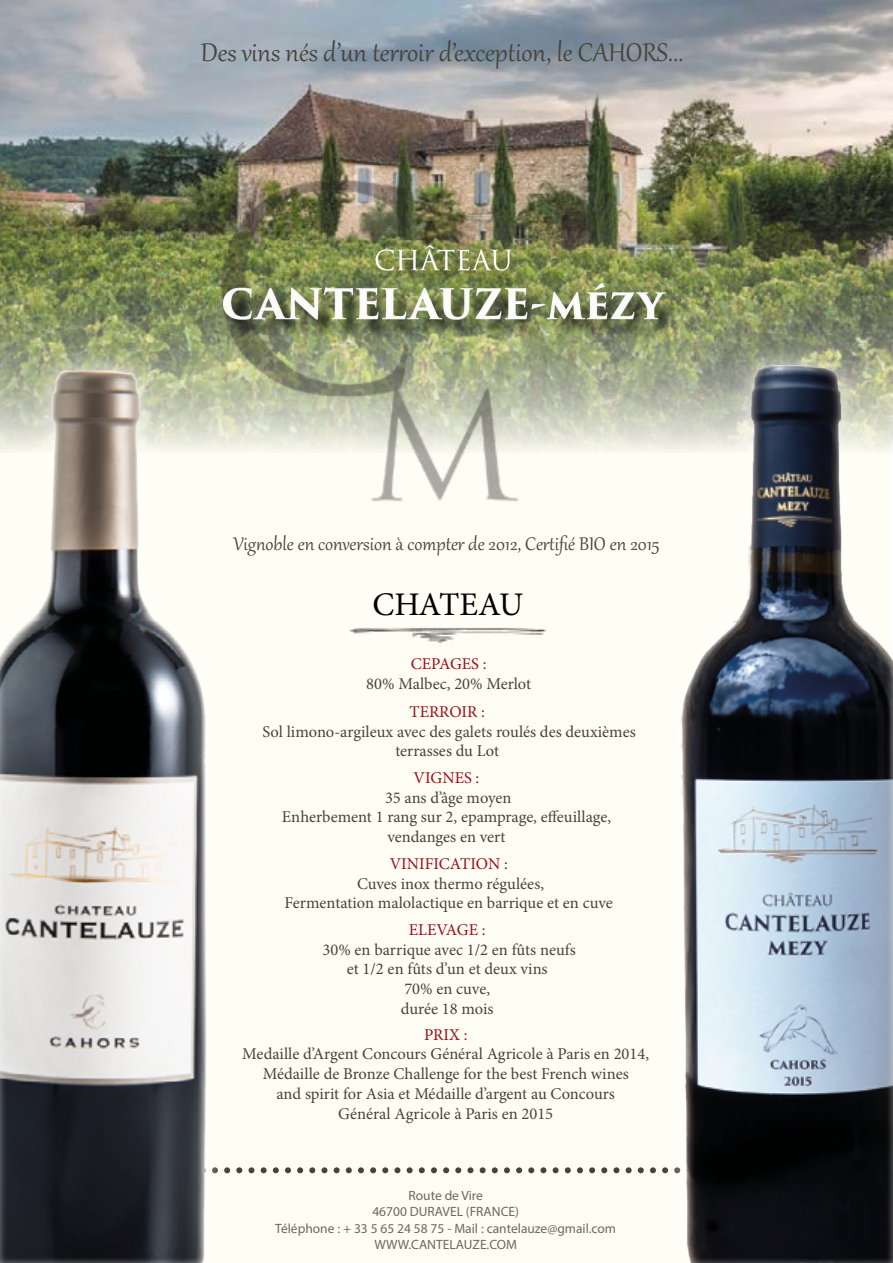
<style>
.page{position:relative;width:893px;height:1263px;background:#fff}
.page>*{position:absolute;margin:0;border:0;box-sizing:border-box;transform-origin:0 0}
.t1{font:33px "Minion Pro";letter-spacing:-.02em;color:#000}
.t2{font:31.35px "Gabriola";color:#484339}
.t3{font:22.5px "Gabriola";color:#484339}
.t4{font:16.5px/19.8px "Minion Pro";color:#484339;text-align:center}
.t5{font:16.5px "Minion Pro";color:#9b0e18}
.t6{font:13.5px/16.5px "Myriad Pro";color:#6c685e;text-align:center}
</style>
<div class="page">
<div style="left:1px;top:0;width:891px;height:1262px;background:#fffef5"></div>
<img style="left:0;top:0;width:893px;height:449px">
<img style="left:218px;top:174px;width:306px;height:328px">
<div style="left:225px;top:248px;width:458px;height:90px;background:#000;opacity:.75"></div>
<div style="left:206px;top:232px;width:478px;height:95px;background:#fff;opacity:.61"></div>
<img style="left:485px;top:628px;width:62px;height:7px">
<svg style="left:485px;top:1167px;width:86px;height:6px"></svg>
<div style="left:0;top:245px;width:485px;height:1018px;background:#fff;opacity:.75"></div>
<div style="left:571px;top:313px;width:322px;height:950px;background:#fff;opacity:.75"></div>
<h2 class="t2" style="left:201px;top:32px;width:484px">Des vins nés d’un terroir d’exception, le CAHORS...</h2>
<h3 class="t3" style="left:234px;top:529px;width:427px">Vignoble en conversion à compter de 2012, Certifié BIO en 2015</h3>
<h1 class="t1" style="left:373px;top:583px;width:152px">CHATEAU</h1>
<p class="t5" style="left:411px;top:653px;width:77px">CEPAGES :</p>
<p class="t4" style="left:366px;top:674px;width:166px">80% Malbec, 20% Merlot</p>
<p class="t5" style="left:409px;top:700px;width:77px">TERROIR :</p>
<p class="t4" style="left:262px;top:721px;width:375px">Sol limono-argileux avec des galets roulés des deuxièmes terrasses du Lot</p>
<p class="t5" style="left:414px;top:766px;width:67px">VIGNES :</p>
<p class="t4" style="left:282px;top:787px;width:331px">35 ans d’âge moyen<br>Enherbement 1 rang sur 2, epamprage, effeuillage, vendanges en vert</p>
<p class="t5" style="left:390px;top:852px;width:120px">VINIFICATION :</p>
<p class="t4" style="left:285px;top:873px;width:330px">Cuves inox thermo régulées,<br>Fermentation malolactique en barrique et en cuve</p>
<p class="t5" style="left:409px;top:918px;width:78px">ELEVAGE :</p>
<p class="t4" style="left:322px;top:939px;width:255px">30% en barrique avec 1/2 en fûts neufs et 1/2 en fûts d’un et deux vins<br>70% en cuve,<br>durée 18 mois</p>
<p class="t5" style="left:424px;top:1023px;width:45px">PRIX :</p>
<p class="t4" style="left:242px;top:1044px;width:408px">Medaille d’Argent Concours Général Agricole à Paris en 2014, Médaille de Bronze Challenge for the best French wines<br>and spirit for Asia et Médaille d’argent au Concours<br>Général Agricole à Paris en 2015</p>
<p class="t6" style="left:275px;top:1187px;width:342px">Route de Vire<br>46700 DURAVEL (FRANCE)<br>Téléphone : + 33 5 65 24 58 75 - Mail : cantelauze@gmail.com<br>WWW.CANTELAUZE.COM</p>
</div>
